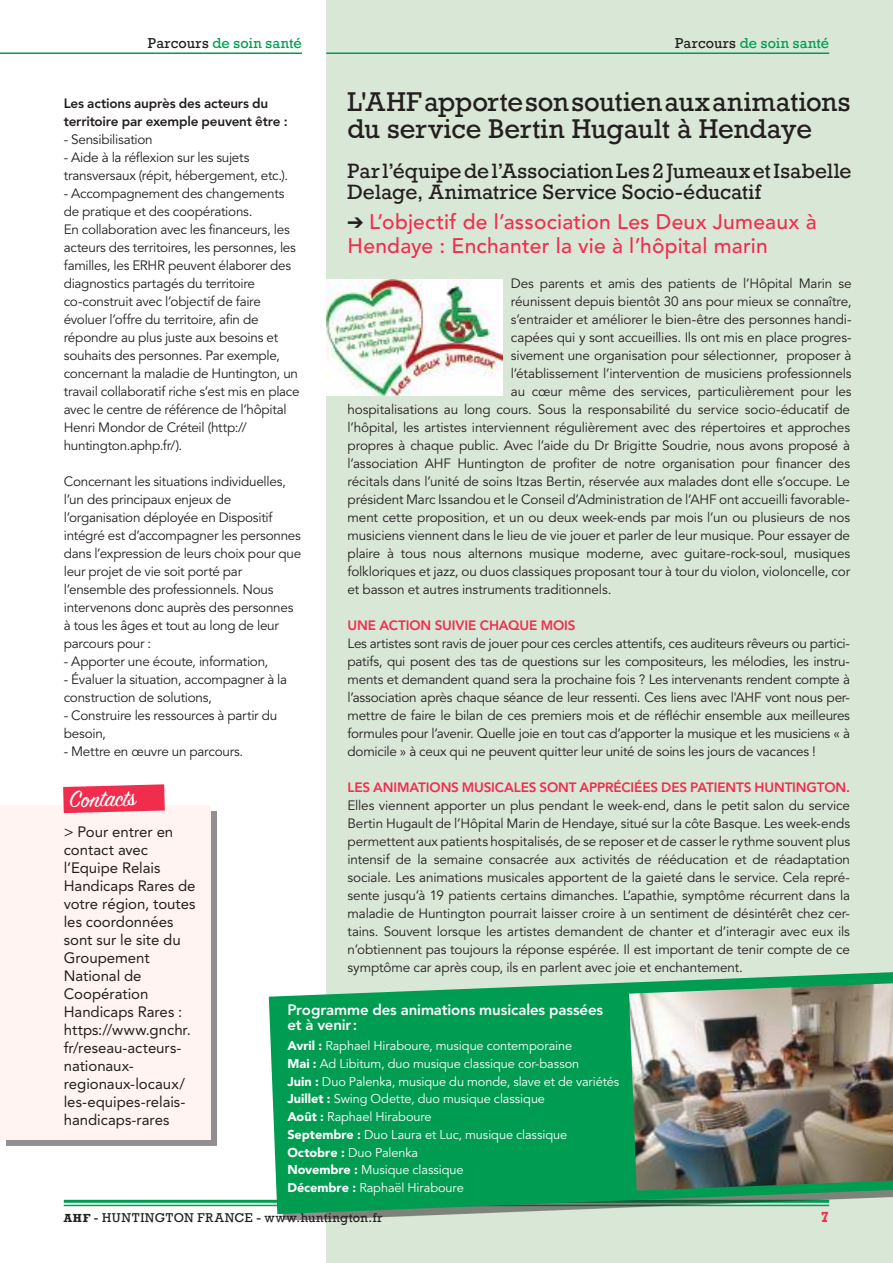
<style>
.page{position:relative;width:893px;height:1263px;background:#fff}
.page>*{position:absolute;margin:0;border:0;box-sizing:border-box;transform-origin:0 0}
.t1{font:25.65px "Sign Painter House Script";color:#fff}
.t2{font:25.5px/27px "Rockwell";color:#241f1f}
.t3{font:500 21px/24px "Avenir LT";letter-spacing:.01em;color:#f12d4e}
.t4{font:19.5px/21px "Rockwell";color:#241f1f}
.t5{font:15px/18px "Avenir LT";letter-spacing:-.005em;color:#241f1f}
.t6{font:800 15px/15px "Avenir LT";letter-spacing:-.01em;color:#fff}
.t7{font:700 15px "Rockwell";color:#f12d4e}
.t8{font:13.5px/18px "Avenir LT";letter-spacing:-.015em;color:#241f1f}
.t9{font:800 13.5px "Avenir LT";letter-spacing:-.01em;color:#f12d4e}
.t10{font:800 13.5px/18px "Avenir LT";letter-spacing:-.015em;color:#241f1f}
.t11{font:13.5px "Rockwell";letter-spacing:.01em;color:#009c52}
.t12{font:12.75px/17.7px "Avenir LT";letter-spacing:-.01em;color:#fff}
.t13{font:12px "Rockwell";letter-spacing:.04em;color:#241f1f}
.s1{color:#241f1f}
.s2{font-weight:900}
.s3{font-weight:700}
</style>
<div class="page">
<div style="left:326px;top:0;width:567px;height:1263px;background:#d9e7d6"></div>
<div style="left:6px;top:811px;width:211px;height:335px;background:#918f8f"></div>
<div style="left:0;top:805px;width:211px;height:335px;background:#fff4f2"></div>
<svg style="left:63px;top:784px;width:102px;height:29px;background:#f24260"></svg>
<hr style="left:64px;top:1200px;width:765px;height:3px;background:#009c52">
<hr style="left:64px;top:1205px;width:765px;height:1px;background:#009c52">
<hr style="left:0;top:52px;width:302px;height:2px;background:#009c52">
<hr style="left:326px;top:52px;width:503px;height:2px;background:#009c52">
<div style="left:275px;top:977px;width:618px;height:243px;background:#241f1f;opacity:.5"></div>
<svg style="left:269px;top:972px;width:624px;height:242px;fill:#009c52"></svg>
<img style="left:326px;top:280px;width:176px;height:115px">
<img style="left:629px;top:983px;width:264px;height:208px">
<p class="t11" style="left:148px;top:34px;width:156px"><span class="s1">Parcours</span> de soin santé</p>
<p class="t11" style="left:675px;top:34px;width:156px"><span class="s1">Parcours</span> de soin santé</p>
<h2 class="t2" style="left:348px;top:89px;width:504px">L'AHF apporte son soutien aux animations du service Bertin Hugault à Hendaye</h2>
<p class="t10" style="left:64px;top:94px;width:226px">Les actions auprès des acteurs du territoire par exemple peuvent être :</p>
<p class="t8" style="left:64px;top:131px;width:90px">- Sensibilisation</p>
<p class="t8" style="left:64px;top:149px;width:226px">- Aide à la réflexion sur les sujets transversaux (répit, hébergement, etc.).</p>
<p class="t8" style="left:64px;top:185px;width:237px">- Accompagnement des changements de pratique et des coopérations.<br>En collaboration avec les financeurs, les acteurs des territoires, les personnes, les familles, les ERHR peuvent élaborer des diagnostics partagés du territoire co-construit avec l’objectif de faire évoluer l’offre du territoire, afin de répondre au plus juste aux besoins et souhaits des personnes. Par exemple, concernant la maladie de Huntington, un travail collaboratif riche s’est mis en place avec le centre de référence de l’hôpital Henri Mondor de Créteil (http:// huntington.aphp.fr/).</p>
<p class="t8" style="left:64px;top:473px;width:239px">Concernant les situations individuelles, l’un des principaux enjeux de l’organisation déployée en Dispositif intégré est d’accompagner les personnes dans l’expression de leurs choix pour que leur projet de vie soit porté par l’ensemble des professionnels. Nous intervenons donc auprès des personnes à tous les âges et tout au long de leur parcours pour :</p>
<p class="t8" style="left:64px;top:653px;width:206px">- Apporter une écoute, information,</p>
<p class="t8" style="left:64px;top:671px;width:225px">- Évaluer la situation, accompagner à la construction de solutions,</p>
<p class="t8" style="left:64px;top:707px;width:215px">- Construire les ressources à partir du besoin,</p>
<p class="t8" style="left:64px;top:743px;width:181px">- Mettre en œuvre un parcours.</p>
<h3 class="t4" style="left:348px;top:161px;width:505px">Par l’équipe de l’Association Les 2 Jumeaux et Isabelle<br>Delage, Animatrice Service Socio-éducatif</h3>
<h3 class="t3" style="left:348px;top:210px;width:470px"><span class="s1">➔</span> L’objectif de l’association Les Deux Jumeaux à<br>Hendaye : Enchanter la vie à l’hôpital marin</h3>
<p class="t8" style="left:511px;top:275px;width:342px">Des parents et amis des patients de l’Hôpital Marin se</p>
<p class="t8" style="left:511px;top:293px;width:342px">réunissent depuis bientôt 30 ans pour mieux se connaître,</p>
<p class="t8" style="left:511px;top:311px;width:342px">s’entraider et améliorer le bien-être des personnes handi-</p>
<p class="t8" style="left:511px;top:329px;width:342px">capées qui y sont accueillies. Ils ont mis en place progres-</p>
<p class="t8" style="left:511px;top:347px;width:342px">sivement une organisation pour sélectionner, proposer à</p>
<p class="t8" style="left:511px;top:365px;width:342px">l’établissement l’intervention de musiciens professionnels</p>
<p class="t8" style="left:511px;top:383px;width:342px">au cœur même des services, particulièrement pour les</p>
<p class="t8" style="left:348px;top:401px;width:504px">hospitalisations au long cours. Sous la responsabilité du service socio-éducatif de</p>
<p class="t8" style="left:348px;top:419px;width:504px">l’hôpital, les artistes interviennent régulièrement avec des répertoires et approches</p>
<p class="t8" style="left:348px;top:437px;width:504px">propres à chaque public. Avec l’aide du Dr Brigitte Soudrie, nous avons proposé à</p>
<p class="t8" style="left:348px;top:455px;width:504px">l’association AHF Huntington de profiter de notre organisation pour financer des</p>
<p class="t8" style="left:348px;top:473px;width:504px">récitals dans l’unité de soins Itzas Bertin, réservée aux malades dont elle s’occupe. Le</p>
<p class="t8" style="left:348px;top:491px;width:504px">président Marc Issandou et le Conseil d’Administration de l’AHF ont accueilli favorable-</p>
<p class="t8" style="left:348px;top:509px;width:504px">ment cette proposition, et un ou deux week-ends par mois l’un ou plusieurs de nos</p>
<p class="t8" style="left:348px;top:527px;width:504px">musiciens viennent dans le lieu de vie jouer et parler de leur musique. Pour essayer de</p>
<p class="t8" style="left:348px;top:545px;width:504px">plaire à tous nous alternons musique moderne, avec guitare-rock-soul, musiques</p>
<p class="t8" style="left:348px;top:563px;width:504px">folkloriques et jazz, ou duos classiques proposant tour à tour du violon, violoncelle, cor</p>
<p class="t8" style="left:348px;top:581px;width:265px">et basson et autres instruments traditionnels.</p>
<p class="t9" style="left:348px;top:617px;width:229px">UNE ACTION SUIVIE CHAQUE MOIS</p>
<p class="t8" style="left:348px;top:635px;width:504px;text-align:justify">Les artistes sont ravis de jouer pour ces cercles attentifs, ces auditeurs rêveurs ou partici&shy;patifs, qui posent des tas de questions sur les compositeurs, les mélodies, les instru&shy;ments et demandent quand sera la prochaine fois ? Les intervenants rendent compte à l’association après chaque séance de leur ressenti. Ces liens avec l'AHF vont nous per&shy;mettre de faire le bilan de ces premiers mois et de réfléchir ensemble aux meilleures formules pour l’avenir. Quelle joie en tout cas d’apporter la musique et les musiciens « à domicile » à ceux qui ne peuvent quitter leur unité de soins les jours de vacances !</p>
<p class="t9" style="left:348px;top:779px;width:504px">LES ANIMATIONS MUSICALES SONT APPRÉCIÉES DES PATIENTS HUNTINGTON.</p>
<p class="t8" style="left:348px;top:797px;width:504px;text-align:justify">Elles viennent apporter un plus pendant le week-end, dans le petit salon du service Bertin Hugault de l’Hôpital Marin de Hendaye, situé sur la côte Basque. Les week-ends permettent aux patients hospitalisés, de se reposer et de casser le rythme souvent plus intensif de la semaine consacrée aux activités de rééducation et de réadaptation sociale. Les animations musicales apportent de la gaieté dans le service. Cela repré&shy;sente jusqu’à 19 patients certains dimanches. L’apathie, symptôme récurrent dans la maladie de Huntington pourrait laisser croire à un sentiment de désintérêt chez cer&shy;tains. Souvent lorsque les artistes demandent de chanter et d’interagir avec eux ils n’obtiennent pas toujours la réponse espérée. Il est important de tenir compte de ce symptôme car après coup, ils en parlent avec joie et enchantement.</p>
<h1 class="t1" style="left:69px;top:784px;width:68px;rotate:-2deg">Con tacts</h1>
<p class="t5" style="left:64px;top:822px;width:133px">&gt; Pour entrer en contact avec l’Equipe Relais<br>Handicaps Rares de votre région, toutes les coordonnées sont sur le site du<br>Groupement<br>National de<br>Coopération<br>Handicaps Rares : https://www.gnchr. fr/reseau-acteurs&shy;nationaux&shy;regionaux-locaux/ les-equipes-relais&shy;handicaps-rares</p>
<p class="t6" style="left:287px;top:1002px;width:317px">Programme des animations musicales passées et à venir:</p>
<p class="t12" style="left:287px;top:1037px;width:333px"><span class="s2">Avril :</span> Raphael Hiraboure, musique contemporaine<br><span class="s2">Mai :</span> Ad Libitum, duo musique classique cor-basson<br><span class="s2">Juin :</span> Duo Palenka, musique du monde, slave et de variétés <span class="s2">Juillet :</span> Swing Odette, duo musique classique<br><span class="s2">Août :</span> Raphael Hiraboure<br><span class="s2">Septembre :</span> Duo Laura et Luc, musique classique <span class="s2">Octobre :</span> Duo Palenka<br><span class="s2">Novembre :</span> Musique classique<br><span class="s2">Décembre :</span> Raphaël Hiraboure</p>
<p class="t13" style="left:64px;top:1211px;width:320px"><span class="s3">AHF</span> - HUNTINGTON FRANCE - www.huntington.fr</p>
<p class="t7" style="left:821px;top:1208px;width:10px">7</p>
</div>
